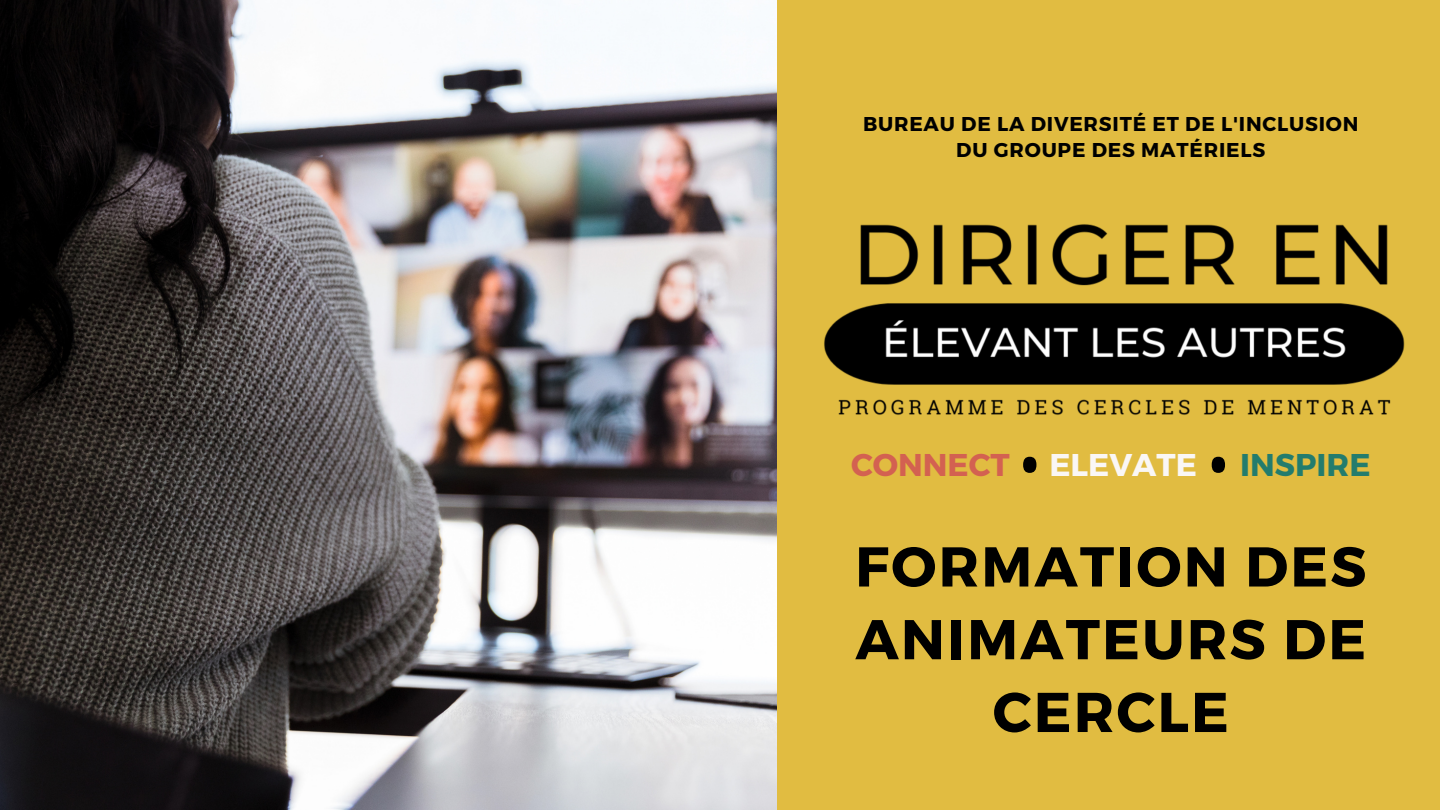
<style>
.page{position:relative;width:1440px;height:810px;background:#e1bc41}
.page>*{position:absolute;margin:0;border:0;box-sizing:border-box;transform-origin:0 0}
.t1{font:300 168.6px "Open Sans";color:#000}
.t2{font:700 56px/72.8px "Montserrat";letter-spacing:.04em;color:#000;text-align:center}
.t3{font:700 31.5px "Montserrat";color:#d36151}
.t4{font:700 31.5px "Montserrat";color:#faf7f5}
.t5{font:700 31.5px "Montserrat";color:#237c6d}
.t6{font:700 20px "Montserrat";letter-spacing:.04em;color:#000}
</style>
<div class="page">
<img style="left:0;top:0;width:777px;height:810px">
<img style="left:824px;top:224px;width:581px;height:191px">
<p class="t6" style="left:863px;top:111px;width:497px">BUREAU DE LA DIVERSITÉ ET DE L'INCLUSION</p>
<p class="t6" style="left:956px;top:136px;width:310px">DU GROUPE DES MATÉRIELS</p>
<p class="t3" style="left:851px;top:444px;width:160px">CONNECT</p>
<p class="t1" style="left:1010px;top:291px;width:41px">.</p>
<p class="t4" style="left:1049px;top:444px;width:149px">ELEVATE</p>
<p class="t1" style="left:1198px;top:291px;width:41px">.</p>
<p class="t5" style="left:1240px;top:444px;width:132px">INSPIRE</p>
<p class="t2" style="left:855px;top:527px;width:513px">FORMATION DES<br>ANIMATEURS DE<br>CERCLE</p>
</div>
